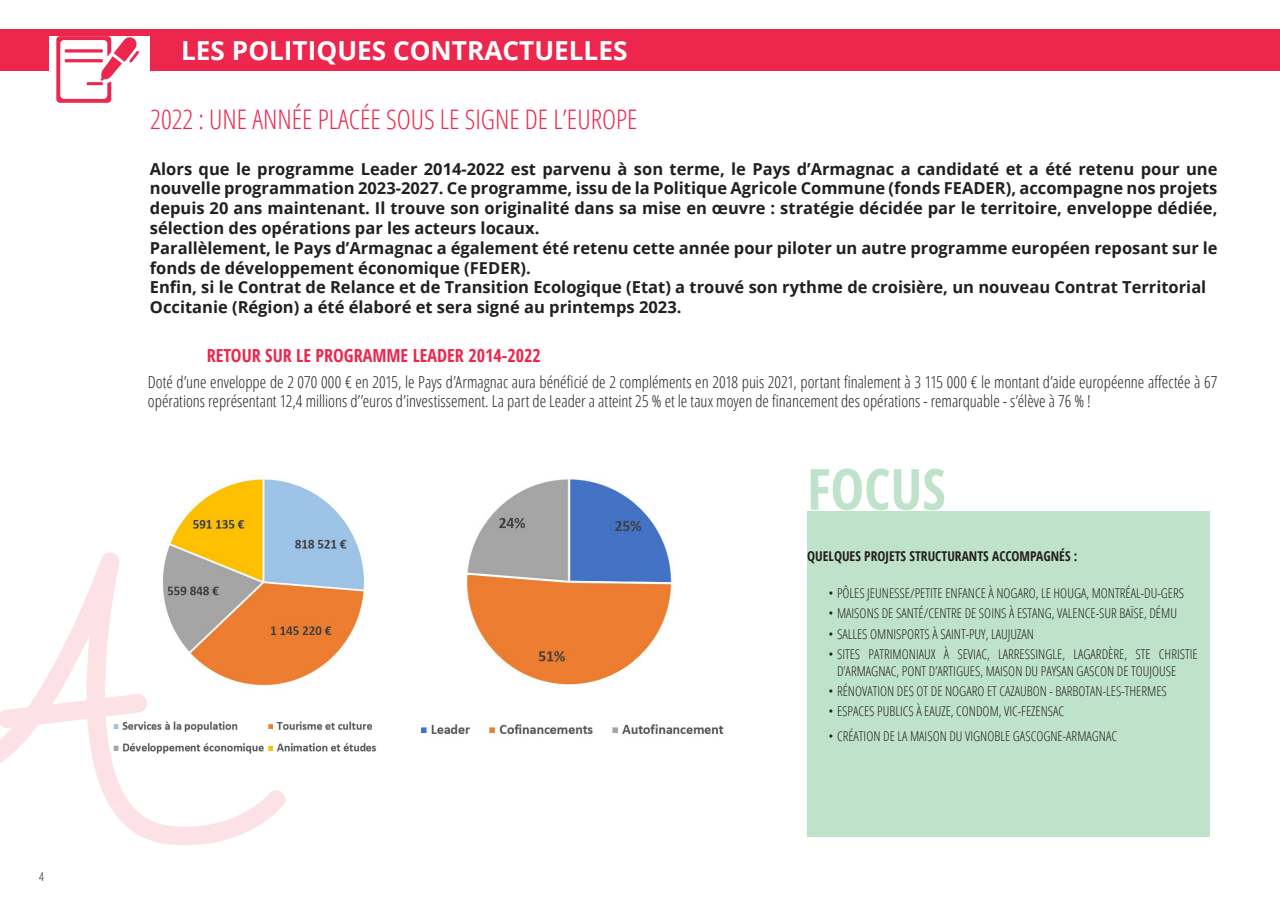
<style>
.page{position:relative;width:1280px;height:910px;background:#fff}
.page>*{position:absolute;margin:0;border:0;box-sizing:border-box;transform-origin:0 0}
.t1{font:700 condensed 56.7px "Open Sans";color:#bfe2cb}
.t2{font:300 condensed 27px "Open Sans";color:#ed264d}
.t3{font:700 26.25px "Open Sans";color:#fff}
.t4{font:700 condensed 18px "Open Sans";color:#ed264d}
.t5{font:700 16.5px/19.8px "Open Sans";color:#231f20}
.t6{font:300 condensed 16.5px/19.8px "Open Sans";color:#231f20}
.t7{font:300 condensed 13.5px/16.2px "Open Sans";color:#231f20}
.t8{font:700 condensed 13.5px "Open Sans";color:#231f20}
.t9{font:300 condensed 12px "Open Sans";color:#231f20}
</style>
<div class="page">
<div style="left:807px;top:511px;width:402px;height:326px;background:#bfe2cb"></div>
<div style="left:0;top:30px;width:1280px;height:41px;background:#ed264d"></div>
<div style="left:49px;top:36px;width:101px;height:67px;background:#fff"></div>
<svg style="left:56px;top:36px;width:83px;height:67px"></svg>
<img style="left:167px;top:478px;width:210px;height:274px">
<img style="left:421px;top:479px;width:303px;height:255px">
<svg style="left:0;top:552px;width:286px;height:293px"></svg>
<p class="t9" style="left:39px;top:868px;width:6px">4</p>
<h3 class="t3" style="left:181px;top:32px;width:448px">LES POLITIQUES CONTRACTUELLES</h3>
<h2 class="t2" style="left:150px;top:101px;width:489px">2022 : UNE ANNÉE PLACÉE SOUS LE SIGNE DE L’EUROPE</h2>
<p class="t5" style="left:150px;top:158px;width:1069px">Alors que le programme Leader 2014-2022 est parvenu à son terme, le Pays d’Armagnac a candidaté et a été retenu pour une nouvelle programmation 2023-2027. Ce programme, issu de la Politique Agricole Commune (fonds FEADER), accompagne nos projets depuis 20 ans maintenant. Il trouve son originalité dans sa mise en œuvre : stratégie décidée par le territoire, enveloppe dédiée, sélection des opérations par les acteurs locaux.<br>Parallèlement, le Pays d’Armagnac a également été retenu cette année pour piloter un autre programme européen reposant sur le fonds de développement économique (FEDER).<br>Enfin, si le Contrat de Relance et de Transition Ecologique (Etat) a trouvé son rythme de croisière, un nouveau Contrat Territorial Occitanie (Région) a été élaboré et sera signé au printemps 2023.</p>
<p class="t4" style="left:207px;top:343px;width:335px">RETOUR SUR LE PROGRAMME LEADER 2014-2022</p>
<p class="t6" style="left:148px;top:371px;width:1071px">Doté d’une enveloppe de 2 070 000 € en 2015, le Pays d’Armagnac aura bénéficié de 2 compléments en 2018 puis 2021, portant finalement à 3 115 000 € le montant d’aide européenne affectée à 67 opérations représentant 12,4 millions d’’euros d’investissement. La part de Leader a atteint 25 % et le taux moyen de financement des opérations - remarquable - s’élève à 76 % !</p>
<h1 class="t1" style="left:807px;top:449px;width:140px">FOCUS</h1>
<p class="t8" style="left:807px;top:547px;width:272px">QUELQUES PROJETS STRUCTURANTS ACCOMPAGNÉS :</p>
<p class="t7" style="left:828px;top:585px;width:357px">• PÔLES JEUNESSE/PETITE ENFANCE À NOGARO, LE HOUGA, MONTRÉAL-DU-GERS</p>
<p class="t7" style="left:828px;top:605px;width:350px">• MAISONS DE SANTÉ/CENTRE DE SOINS À ESTANG, VALENCE-SUR BAÏSE, DÉMU</p>
<p class="t7" style="left:828px;top:625px;width:207px">• SALLES OMNISPORTS À SAINT-PUY, LAUJUZAN</p>
<p class="t7" style="left:837px;top:646px;width:362px;text-indent:-9px">• SITES PATRIMONIAUX À SEVIAC, LARRESSINGLE, LAGARDÈRE, STE CHRISTIE<br>D’ARMAGNAC, PONT D’ARTIGUES, MAISON DU PAYSAN GASCON DE TOUJOUSE</p>
<p class="t7" style="left:828px;top:683px;width:340px">• RÉNOVATION DES OT DE NOGARO ET CAZAUBON - BARBOTAN-LES-THERMES</p>
<p class="t7" style="left:828px;top:703px;width:237px">• ESPACES PUBLICS À EAUZE, CONDOM, VIC-FEZENSAC</p>
<p class="t7" style="left:828px;top:728px;width:290px">• CRÉATION DE LA MAISON DU VIGNOBLE GASCOGNE-ARMAGNAC</p>
</div>
